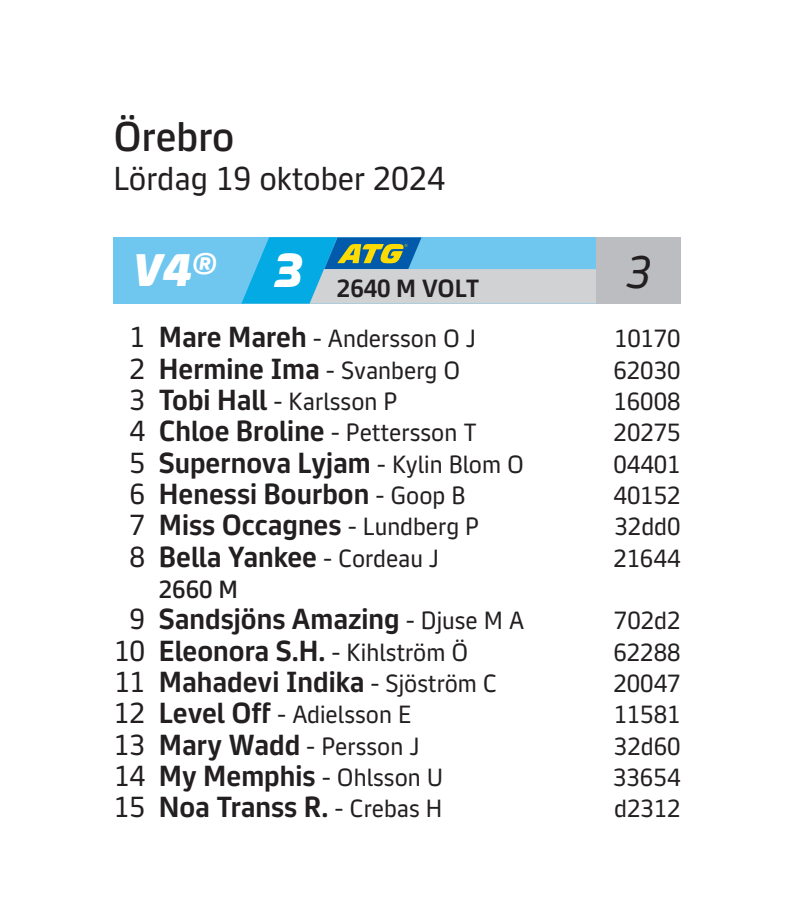
<style>
.page{position:relative;width:794px;height:908px;background:#fff}
.page>*{position:absolute;margin:0;border:0;box-sizing:border-box;transform-origin:0 0}
.t1{font:46px "ATG Rubrik";color:#fff}
.t2{font:44px "ATG Rubrik";color:#fff}
.t3{font:italic 44px "ATG Text";color:#231f20}
.t4{font:500 40px "ATG Text";color:#231f20}
.t5{font:32px "ATG Text";color:#231f20}
.HorseAndRider{font:700 28px "ATG Text";color:#231f20}
.S_REKORD{font:28px "ATG Text";letter-spacing:-.005em;color:#231f20}
.HorseAndRider-2{font:24px "ATG Text";color:#231f20}
.S_REKORD-2{font:24px "ATG Text";color:#231f20}
.t6{font:700 24px "ATG Text";color:#231f20}
.Distance{font:500 24px "ATG Text";color:#231f20}
.s1{font-weight:700;font-size:28px}
.s2{font-weight:400;font-size:24px}
</style>
<div class="page">
<div style="left:595px;top:237px;width:85px;height:66px;background:#bcbdc0"></div>
<svg style="left:113px;top:237px;width:483px;height:66px"></svg>
<p class="t4" style="left:113px;top:113px;width:122px">Örebro</p>
<p class="t5" style="left:113px;top:159px;width:333px">Lördag 19 oktober 2024</p>
<p class="t2" style="left:134px;top:244px;width:83px">V4®</p>
<p class="t1" style="left:275px;top:243px;width:29px">3</p>
<p class="t6" style="left:337px;top:274px;width:144px">2640 M VOLT</p>
<p class="t3" style="left:626px;top:246px;width:26px">3</p>
<p class="S_REKORD" style="left:129px;top:320px;width:17px">1</p>
<p class="HorseAndRider-2" style="left:159px;top:324px;width:319px"><span class="s1">Mare Mareh</span> - Andersson O J</p>
<p class="S_REKORD-2" style="left:614px;top:324px;width:68px">10170</p>
<p class="S_REKORD" style="left:129px;top:352px;width:17px">2</p>
<p class="HorseAndRider" style="left:159px;top:351px;width:303px">Hermine Ima <span class="s2">- Svanberg O</span></p>
<p class="S_REKORD-2" style="left:613px;top:356px;width:69px">62030</p>
<p class="S_REKORD" style="left:129px;top:383px;width:17px">3</p>
<p class="HorseAndRider-2" style="left:159px;top:387px;width:240px"><span class="s1">Tobi Hall</span> - Karlsson P</p>
<p class="S_REKORD-2" style="left:613px;top:387px;width:68px">16008</p>
<p class="S_REKORD" style="left:129px;top:414px;width:17px">4</p>
<p class="HorseAndRider" style="left:159px;top:414px;width:319px">Chloe Broline <span class="s2">- Pettersson T</span></p>
<p class="S_REKORD-2" style="left:613px;top:418px;width:68px">20275</p>
<p class="S_REKORD" style="left:129px;top:446px;width:17px">5</p>
<p class="HorseAndRider" style="left:159px;top:445px;width:367px">Supernova Lyjam <span class="s2">- Kylin Blom O</span></p>
<p class="S_REKORD-2" style="left:613px;top:449px;width:69px">04401</p>
<p class="S_REKORD" style="left:129px;top:477px;width:17px">6</p>
<p class="HorseAndRider" style="left:159px;top:477px;width:308px">Henessi Bourbon <span class="s2">- Goop B</span></p>
<p class="S_REKORD-2" style="left:613px;top:481px;width:68px">40152</p>
<p class="S_REKORD" style="left:129px;top:508px;width:17px">7</p>
<p class="HorseAndRider" style="left:159px;top:508px;width:322px">Miss Occagnes <span class="s2">- Lundberg P</span></p>
<p class="S_REKORD-2" style="left:614px;top:512px;width:67px">32dd0</p>
<p class="S_REKORD" style="left:129px;top:540px;width:17px">8</p>
<p class="HorseAndRider" style="left:159px;top:539px;width:282px">Bella Yankee <span class="s2">- Cordeau J</span></p>
<p class="S_REKORD-2" style="left:613px;top:543px;width:69px">21644</p>
<p class="Distance" style="left:159px;top:574px;width:81px">2660 M</p>
<p class="S_REKORD" style="left:129px;top:602px;width:17px">9</p>
<p class="HorseAndRider" style="left:159px;top:602px;width:367px">Sandsjöns Amazing <span class="s2">- Djuse M A</span></p>
<p class="S_REKORD-2" style="left:614px;top:606px;width:68px">702d2</p>
<p class="S_REKORD" style="left:114px;top:633px;width:33px">10</p>
<p class="HorseAndRider" style="left:159px;top:633px;width:311px">Eleonora S.H. <span class="s2">- Kihlström Ö</span></p>
<p class="S_REKORD-2" style="left:613px;top:637px;width:69px">62288</p>
<p class="S_REKORD" style="left:114px;top:665px;width:32px">11</p>
<p class="HorseAndRider" style="left:159px;top:664px;width:340px">Mahadevi Indika <span class="s2">- Sjöström C</span></p>
<p class="S_REKORD-2" style="left:613px;top:669px;width:69px">20047</p>
<p class="S_REKORD" style="left:114px;top:696px;width:33px">12</p>
<p class="HorseAndRider-2" style="left:159px;top:700px;width:254px"><span class="s1">Level Off</span> - Adielsson E</p>
<p class="S_REKORD-2" style="left:614px;top:700px;width:68px">11581</p>
<p class="S_REKORD" style="left:114px;top:727px;width:33px">13</p>
<p class="HorseAndRider-2" style="left:159px;top:731px;width:262px"><span class="s1">Mary Wadd</span> - Persson J</p>
<p class="S_REKORD-2" style="left:614px;top:731px;width:68px">32d60</p>
<p class="S_REKORD" style="left:114px;top:759px;width:33px">14</p>
<p class="HorseAndRider" style="left:159px;top:758px;width:286px">My Memphis <span class="s2">- Ohlsson U</span></p>
<p class="S_REKORD-2" style="left:613px;top:762px;width:69px">33654</p>
<p class="S_REKORD" style="left:114px;top:790px;width:33px">15</p>
<p class="HorseAndRider" style="left:159px;top:789px;width:285px">Noa Transs R. <span class="s2">- Crebas H</span></p>
<p class="S_REKORD-2" style="left:614px;top:794px;width:68px">d2312</p>
</div>
